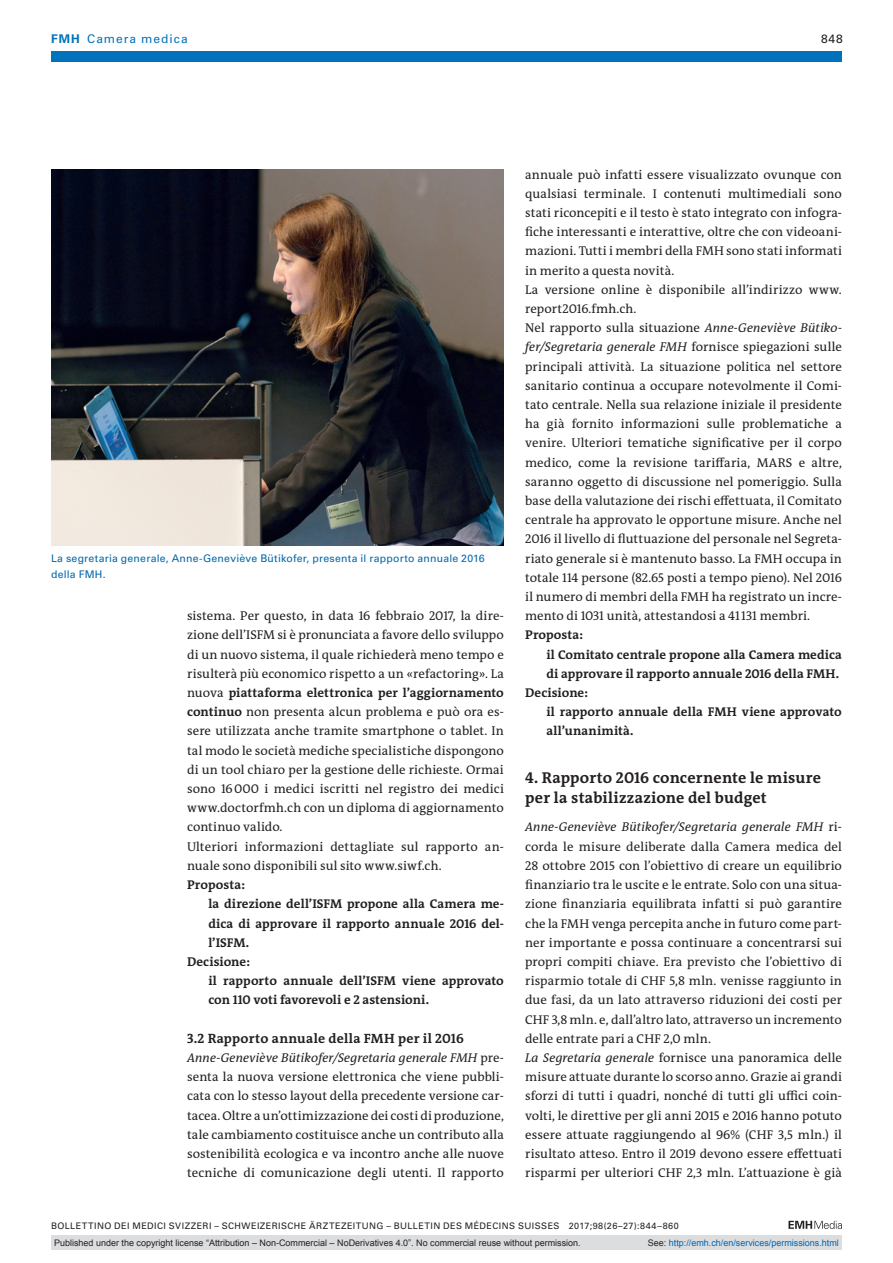
<style>
.page{position:relative;width:893px;height:1263px;background:#fff}
.page>*{position:absolute;margin:0;border:0;box-sizing:border-box;transform-origin:0 0}
.t1{font:700 15.75px/19.2px "The Antiqua B W7";letter-spacing:.01em;color:#231f20}
.t2{font:700 13.5px "The Antiqua B W7";letter-spacing:.02em;color:#231f20}
.t3{font:12.75px/19.2px "The Antiqua B W5 Plain";letter-spacing:.005em;color:#231f20}
.t4{font:700 12.75px "The Antiqua B W7";letter-spacing:.005em;color:#231f20}
.t5{font:12px "Univers LT Std";letter-spacing:.085em;color:#0072bc}
.t6{font:12px "Univers LT Std";color:#231f20}
.t7{font:10.5px/15.8px "Univers LT Std";letter-spacing:.02em;color:#0067aa}
.t8{font:9px "Arial";color:#231f20}
.t9{font:9px "Univers LT Std";letter-spacing:.05em;color:#231f20}
.t10{font:9px "Arial";color:#0166b3}
.s1{font-weight:700}
.s2{font-family:"The Antiqua B W5 Plain";font-weight:400}
.s3{font-family:"The Antiqua B W7";font-weight:700}
.s4{font-style:italic}
.s5{color:#231f20}
</style>
<div class="page">
<svg style="left:788px;top:1221px;width:54px;height:8px"></svg>
<div style="left:51px;top:51px;width:791px;height:11px;background:#0072bc"></div>
<img style="left:51px;top:170px;width:453px;height:375px">
<div style="left:51px;top:1235px;width:791px;height:15px;background:#dcdddf"></div>
<p class="t5" style="left:51px;top:31px;width:138px"><span class="s1">FMH</span> Camera medica</p>
<p class="t6" style="left:821px;top:31px;width:23px">848</p>
<p class="t7" style="left:51px;top:551px;width:435px">La segretaria generale, Anne-Geneviève Bütikofer, presenta il rapporto annuale 2016 della FMH.</p>
<p class="t3" style="left:187px;top:606px;width:318px;text-align:justify">sistema. Per questo, in data 16 febbraio 2017, la dire&shy;zione dell’ISFM si è pronunciata a favore dello sviluppo di un nuovo sistema, il quale richiederà meno tempo e risulterà più economico rispetto a un «refactoring». La</p>
<p class="t4" style="left:187px;top:684px;width:318px"><span class="s2">nuova</span> piattaforma elettronica per l’aggiornamento</p>
<p class="t3" style="left:187px;top:702px;width:318px"><span class="s3">continuo</span> non presenta alcun problema e può ora es&shy;sere utilizzata anche tramite smartphone o tablet. In tal modo le società mediche specialistiche dispongono di un tool chiaro per la gestione delle richieste. Ormai sono 16000 i medici iscritti nel registro dei medici www.doctorfmh.ch con un diploma di aggiornamento continuo valido.<br>Ulteriori informazioni dettagliate sul rapporto an&shy;nuale sono disponibili sul sito www.siwf.ch.</p>
<p class="t4" style="left:187px;top:876px;width:59px">Proposta:</p>
<p class="t4" style="left:208px;top:896px;width:297px">la direzione dell’ISFM propone alla Camera me-</p>
<p class="t4" style="left:208px;top:915px;width:296px">dica di approvare il rapporto annuale 2016 del-</p>
<p class="t4" style="left:208px;top:934px;width:42px">l’ISFM.</p>
<p class="t4" style="left:187px;top:953px;width:64px">Decisione:</p>
<p class="t4" style="left:208px;top:972px;width:297px">il rapporto annuale dell’ISFM viene approvato</p>
<p class="t4" style="left:208px;top:992px;width:222px">con 110 voti favorevoli e 2 astensioni.</p>
<p class="t2" style="left:187px;top:1029px;width:278px">3.2 Rapporto annuale della FMH per il 2016</p>
<p class="t3" style="left:187px;top:1048px;width:318px;text-align:justify"><span class="s4">Anne-Geneviève Bütikofer/Segretaria generale FMH</span> pre&shy;senta la nuova versione elettronica che viene pubbli&shy;cata con lo stesso layout della precedente versione car&shy;tacea. Oltre a un’ottimizzazione dei costi di produzione, tale cambiamento costituisce anche un contributo alla sostenibilità ecologica e va incontro anche alle nuove tecniche di comunicazione degli utenti. Il rapporto</p>
<p class="t3" style="left:525px;top:165px;width:318px">annuale può infatti essere visualizzato ovunque con qualsiasi terminale. I contenuti multimediali sono stati riconcepiti e il testo è stato integrato con infogra&shy;fiche interessanti e interattive, oltre che con videoani&shy;mazioni. Tutti i membri della FMH sono stati informati in merito a questa novità.<br>La versione online è disponibile all’indirizzo www. report2016.fmh.ch.<br>Nel rapporto sulla situazione <span class="s4">Anne-Geneviève Bütiko&shy;fer/Segretaria generale FMH</span> fornisce spiegazioni sulle principali attività. La situazione politica nel settore sanitario continua a occupare notevolmente il Comi&shy;tato centrale. Nella sua relazione iniziale il presidente ha già fornito informazioni sulle problematiche a venire. Ulteriori tematiche significative per il corpo medico, come la revisione tariffaria, MARS e altre, saranno oggetto di discussione nel pomeriggio. Sulla base della valutazione dei rischi effettuata, il Comitato centrale ha approvato le opportune misure. Anche nel 2016 il livello di fluttuazione del personale nel Segreta&shy;riato generale si è mantenuto basso. La FMH occupa in totale 114 persone (82.65 posti a tempo pieno). Nel 2016 il numero di membri della FMH ha registrato un incre&shy;mento di 1031 unità, attestandosi a 41131 membri.</p>
<p class="t4" style="left:525px;top:627px;width:59px">Proposta:</p>
<p class="t4" style="left:546px;top:646px;width:297px">il Comitato centrale propone alla Camera medica</p>
<p class="t4" style="left:546px;top:665px;width:294px">di approvare il rapporto annuale 2016 della FMH.</p>
<p class="t4" style="left:525px;top:684px;width:64px">Decisione:</p>
<p class="t4" style="left:546px;top:704px;width:297px">il rapporto annuale della FMH viene approvato</p>
<p class="t4" style="left:546px;top:723px;width:89px">all’unanimità.</p>
<p class="t1" style="left:525px;top:769px;width:297px">4. Rapporto 2016 concernente le misure per la stabilizzazione del budget</p>
<p class="t3" style="left:525px;top:818px;width:318px"><span class="s4">Anne-Geneviève Bütikofer/Segretaria generale FMH</span> ri&shy;corda le misure deliberate dalla Camera medica del 28 ottobre 2015 con l’obiettivo di creare un equilibrio finanziario tra le uscite e le entrate. Solo con una situa&shy;zione finanziaria equilibrata infatti si può garantire che la FMH venga percepita anche in futuro come part&shy;ner importante e possa continuare a concentrarsi sui propri compiti chiave. Era previsto che l’obiettivo di risparmio totale di CHF 5,8 mln. venisse raggiunto in due fasi, da un lato attraverso riduzioni dei costi per CHF 3,8 mln. e, dall’altro lato, attraverso un incremento delle entrate pari a CHF 2,0 mln.<br><span class="s4">La Segretaria generale</span> fornisce una panoramica delle misure attuate durante lo scorso anno. Grazie ai grandi sforzi di tutti i quadri, nonché di tutti gli uffici coin&shy;volti, le direttive per gli anni 2015 e 2016 hanno potuto essere attuate raggiungendo al 96% (CHF 3,5 mln.) il risultato atteso. Entro il 2019 devono essere effettuati risparmi per ulteriori CHF 2,3 mln. L’attuazione è già</p>
<p class="t9" style="left:51px;top:1220px;width:629px">BOLLETTINO DEI MEDICI SVIZZERI – SCHWEIZERISCHE ÄRZTEZEITUNG – BULLETIN DES MÉDECINS SUISSES 2017;98(26–27):844–860</p>
<p class="t8" style="left:54px;top:1237px;width:528px">Published under the copyright license “Attribution – Non-Commercial – NoDerivatives 4.0”. No commercial reuse without permission.</p>
<p class="t10" style="left:648px;top:1237px;width:193px"><span class="s5">See:</span> http://emh.ch/en/services/permissions.html</p>
</div>
